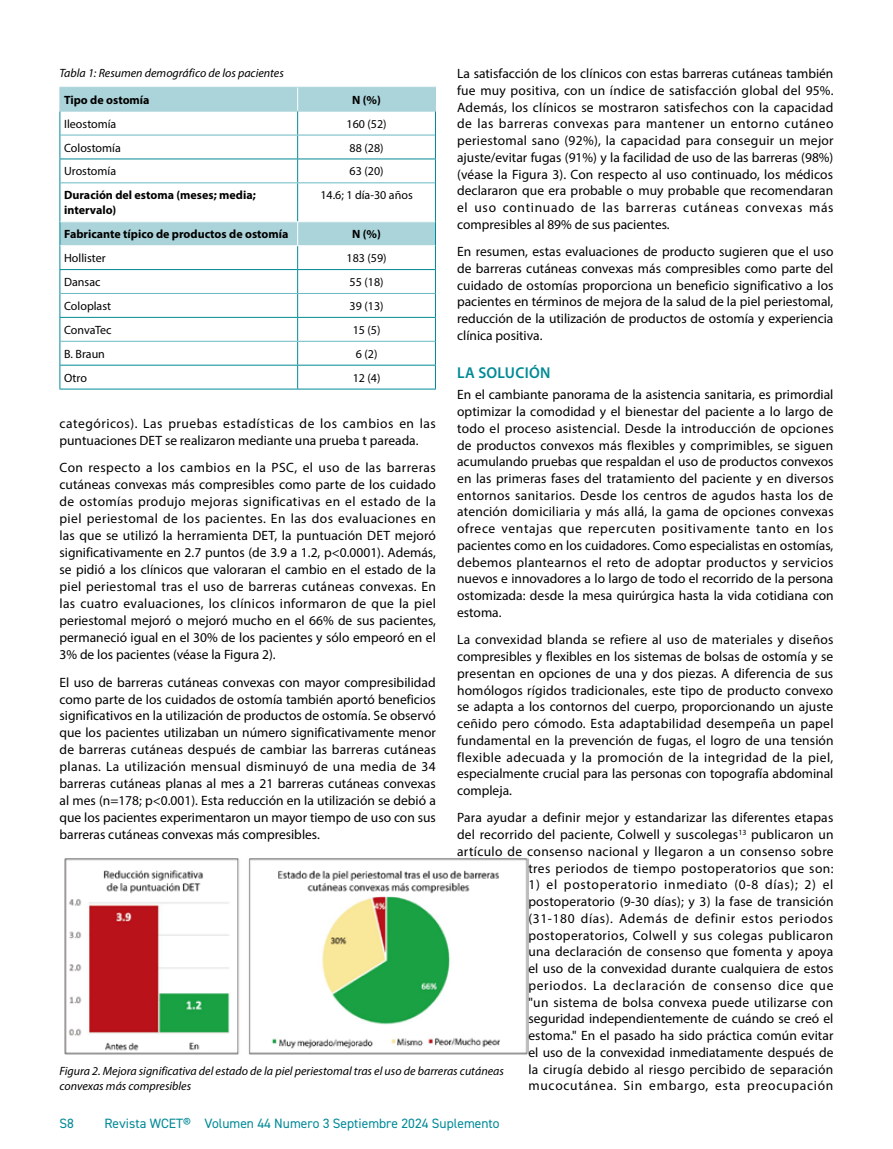
<style>
.page{position:relative;width:893px;height:1149px;background:#fff}
.page>*{position:absolute;margin:0;border:0;box-sizing:border-box;transform-origin:0 0}
.t1{font:600 15.75px "Myriad Pro";letter-spacing:.02em;color:#008a97}
.t2{font:13.5px/16.8px "Myriad Pro";color:#000;text-align:justify}
.t3{font:13.5px "DIN2014";color:#008a97}
.t4{font:italic 12px/15px "Myriad Pro";color:#000}
.t5{font:12px "Myriad Pro";color:#000}
.t6{font:700 12px/15px "Myriad Pro";color:#000}
</style>
<div class="page">
<img style="left:64px;top:858px;width:464px;height:197px">
<svg style="left:61px;top:88px;width:374px;height:157px"></svg>
<hr style="left:60px;top:87px;width:238px;height:1px;background:#abd4da">
<hr style="left:298px;top:87px;width:138px;height:1px;background:#abd4da">
<hr style="left:60px;top:111px;width:238px;height:1px;background:#abd4da">
<hr style="left:298px;top:111px;width:138px;height:1px;background:#abd4da">
<hr style="left:60px;top:158px;width:238px;height:1px;background:#008a97">
<svg style="left:60px;top:88px;width:1px;height:94px"></svg>
<hr style="left:298px;top:158px;width:138px;height:1px;background:#008a97">
<svg style="left:435px;top:88px;width:1px;height:95px"></svg>
<hr style="left:60px;top:183px;width:1px;height:39px;background:#008a97">
<hr style="left:297px;top:183px;width:1px;height:38px;background:#008a97">
<hr style="left:435px;top:183px;width:1px;height:39px;background:#008a97">
<hr style="left:60px;top:269px;width:238px;height:1px;background:#008a97">
<hr style="left:298px;top:269px;width:138px;height:1px;background:#008a97">
<hr style="left:60px;top:317px;width:238px;height:1px;background:#008a97">
<hr style="left:298px;top:317px;width:138px;height:1px;background:#008a97">
<hr style="left:60px;top:364px;width:238px;height:1px;background:#008a97">
<svg style="left:60px;top:222px;width:1px;height:166px"></svg>
<hr style="left:298px;top:364px;width:138px;height:1px;background:#008a97">
<svg style="left:435px;top:222px;width:1px;height:166px"></svg>
<hr style="left:60px;top:388px;width:238px;height:1px;background:#008a97">
<hr style="left:298px;top:388px;width:138px;height:1px;background:#008a97">
<hr style="left:60px;top:135px;width:238px;height:1px;background:#6ab9c3">
<hr style="left:298px;top:135px;width:137px;height:1px;background:#6ab9c3">
<hr style="left:60px;top:182px;width:238px;height:1px;background:#6ab9c3">
<hr style="left:298px;top:182px;width:137px;height:1px;background:#6ab9c3">
<hr style="left:60px;top:293px;width:238px;height:1px;background:#6ab9c3">
<hr style="left:298px;top:293px;width:137px;height:1px;background:#6ab9c3">
<hr style="left:60px;top:341px;width:238px;height:1px;background:#6ab9c3">
<hr style="left:298px;top:341px;width:137px;height:1px;background:#6ab9c3">
<svg style="left:297px;top:88px;width:1px;height:94px"></svg>
<svg style="left:297px;top:222px;width:1px;height:166px"></svg>
<hr style="left:60px;top:221px;width:238px;height:1px;background:#f5fafa">
<hr style="left:298px;top:221px;width:137px;height:1px;background:#f5fafa">
<hr style="left:60px;top:245px;width:238px;height:1px;background:#f5fafa">
<hr style="left:298px;top:245px;width:137px;height:1px;background:#f5fafa">
<p class="t4" style="left:60px;top:65px;width:226px">Tabla 1: Resumen demográfico de los pacientes</p>
<p class="t2" style="left:457px;top:65px;width:378px">La satisfacción de los clínicos con estas barreras cutáneas también fue muy positiva, con un índice de satisfacción global del 95%.<br>Además, los clínicos se mostraron satisfechos con la capacidad de las barreras convexas para mantener un entorno cutáneo periestomal sano (92%), la capacidad para conseguir un mejor ajuste/evitar fugas (91%) y la facilidad de uso de las barreras (98%) (véase la Figura 3). Con respecto al uso continuado, los médicos declararon que era probable o muy probable que recomendaran el uso continuado de las barreras cutáneas convexas más compresibles al 89% de sus pacientes.</p>
<p class="t2" style="left:457px;top:243px;width:378px">En resumen, estas evaluaciones de producto sugieren que el uso de barreras cutáneas convexas más compresibles como parte del cuidado de ostomías proporciona un beneficio significativo a los pacientes en términos de mejora de la salud de la piel periestomal, reducción de la utilización de productos de ostomía y experiencia clínica positiva.</p>
<p class="t1" style="left:457px;top:363px;width:95px">LA SOLUCIÓN</p>
<p class="t2" style="left:457px;top:386px;width:378px">En el cambiante panorama de la asistencia sanitaria, es primordial optimizar la comodidad y el bienestar del paciente a lo largo de todo el proceso asistencial. Desde la introducción de opciones de productos convexos más flexibles y comprimibles, se siguen acumulando pruebas que respaldan el uso de productos convexos en las primeras fases del tratamiento del paciente y en diversos entornos sanitarios. Desde los centros de agudos hasta los de atención domiciliaria y más allá, la gama de opciones convexas ofrece ventajas que repercuten positivamente tanto en los pacientes como en los cuidadores. Como especialistas en ostomías, debemos plantearnos el reto de adoptar productos y servicios nuevos e innovadores a lo largo de todo el recorrido de la persona ostomizada: desde la mesa quirúrgica hasta la vida cotidiana con estoma.</p>
<p class="t2" style="left:457px;top:631px;width:378px">La convexidad blanda se refiere al uso de materiales y diseños compresibles y flexibles en los sistemas de bolsas de ostomía y se presentan en opciones de una y dos piezas. A diferencia de sus homólogos rígidos tradicionales, este tipo de producto convexo se adapta a los contornos del cuerpo, proporcionando un ajuste ceñido pero cómodo. Esta adaptabilidad desempeña un papel fundamental en la prevención de fugas, el logro de una tensión flexible adecuada y la promoción de la integridad de la piel, especialmente crucial para las personas con topografía abdominal compleja.</p>
<p class="t2" style="left:457px;top:809px;width:378px;text-align:right">Para ayudar a definir mejor y estandarizar las diferentes etapas del recorrido del paciente, Colwell y suscolegas<sup>13</sup> publicaron un artículo de consenso nacional y llegaron a un consenso sobre tres periodos de tiempo postoperatorios que son:</p>
<p class="t2" style="left:528px;top:875px;width:307px">1) el postoperatorio inmediato (0-8 días); 2) el postoperatorio (9-30 días); y 3) la fase de transición (31-180 días). Además de definir estos periodos postoperatorios, Colwell y sus colegas publicaron una declaración de consenso que fomenta y apoya el uso de la convexidad durante cualquiera de estos periodos. La declaración de consenso dice que "un sistema de bolsa convexa puede utilizarse con seguridad independientemente de cuándo se creó el estoma." En el pasado ha sido práctica común evitar el uso de la convexidad inmediatamente después de la cirugía debido al riesgo percibido de separación mucocutánea. Sin embargo, esta preocupación</p>
<p class="t6" style="left:64px;top:92px;width:87px">Tipo de ostomía</p>
<p class="t6" style="left:352px;top:92px;width:30px">N (%)</p>
<p class="t5" style="left:64px;top:116px;width:54px">Ileostomía</p>
<p class="t5" style="left:346px;top:116px;width:42px">160 (52)</p>
<p class="t5" style="left:64px;top:140px;width:58px">Colostomía</p>
<p class="t5" style="left:350px;top:140px;width:35px">88 (28)</p>
<p class="t5" style="left:64px;top:164px;width:53px">Urostomía</p>
<p class="t5" style="left:350px;top:164px;width:35px">63 (20)</p>
<p class="t6" style="left:64px;top:187px;width:193px">Duración del estoma (meses; media; intervalo)</p>
<p class="t5" style="left:320px;top:188px;width:94px">14.6; 1 día-30 años</p>
<p class="t6" style="left:64px;top:226px;width:226px">Fabricante típico de productos de ostomía</p>
<p class="t6" style="left:352px;top:226px;width:30px">N (%)</p>
<p class="t5" style="left:64px;top:250px;width:43px">Hollister</p>
<p class="t5" style="left:346px;top:250px;width:42px">183 (59)</p>
<p class="t5" style="left:64px;top:274px;width:38px">Dansac</p>
<p class="t5" style="left:350px;top:274px;width:35px">55 (18)</p>
<p class="t5" style="left:64px;top:298px;width:49px">Coloplast</p>
<p class="t5" style="left:350px;top:298px;width:35px">39 (13)</p>
<p class="t5" style="left:64px;top:322px;width:49px">ConvaTec</p>
<p class="t5" style="left:353px;top:322px;width:29px">15 (5)</p>
<p class="t5" style="left:64px;top:346px;width:42px">B. Braun</p>
<p class="t5" style="left:356px;top:346px;width:23px">6 (2)</p>
<p class="t5" style="left:64px;top:370px;width:24px">Otro</p>
<p class="t5" style="left:353px;top:370px;width:29px">12 (4)</p>
<p class="t2" style="left:60px;top:414px;width:378px">categóricos). Las pruebas estadísticas de los cambios en las puntuaciones DET se realizaron mediante una prueba t pareada.</p>
<p class="t2" style="left:60px;top:459px;width:378px">Con respecto a los cambios en la PSC, el uso de las barreras cutáneas convexas más compresibles como parte de los cuidado de ostomías produjo mejoras significativas en el estado de la piel periestomal de los pacientes. En las dos evaluaciones en las que se utilizó la herramienta DET, la puntuación DET mejoró significativamente en 2.7 puntos (de 3.9 a 1.2, p&lt;0.0001). Además, se pidió a los clínicos que valoraran el cambio en el estado de la piel periestomal tras el uso de barreras cutáneas convexas. En las cuatro evaluaciones, los clínicos informaron de que la piel periestomal mejoró o mejoró mucho en el 66% de sus pacientes, permaneció igual en el 30% de los pacientes y sólo empeoró en el 3% de los pacientes (véase la Figura 2).</p>
<p class="t2" style="left:60px;top:673px;width:378px">El uso de barreras cutáneas convexas con mayor compresibilidad como parte de los cuidados de ostomía también aportó beneficios significativos en la utilización de productos de ostomía. Se observó que los pacientes utilizaban un número significativamente menor de barreras cutáneas después de cambiar las barreras cutáneas planas. La utilización mensual disminuyó de una media de 34 barreras cutáneas planas al mes a 21 barreras cutáneas convexas al mes (n=178; p&lt;0.001). Esta reducción en la utilización se debió a que los pacientes experimentaron un mayor tiempo de uso con sus barreras cutáneas convexas más compresibles.</p>
<p class="t4" style="left:60px;top:1062px;width:446px">Figura 2. Mejora significativa del estado de la piel periestomal tras el uso de barreras cutáneas convexas más compresibles</p>
<p class="t3" style="left:60px;top:1114px;width:16px">S8</p>
<p class="t3" style="left:105px;top:1114px;width:396px">Revista WCET® Volumen 44 Numero 3 Septiembre 2024 Suplemento</p>
</div>
